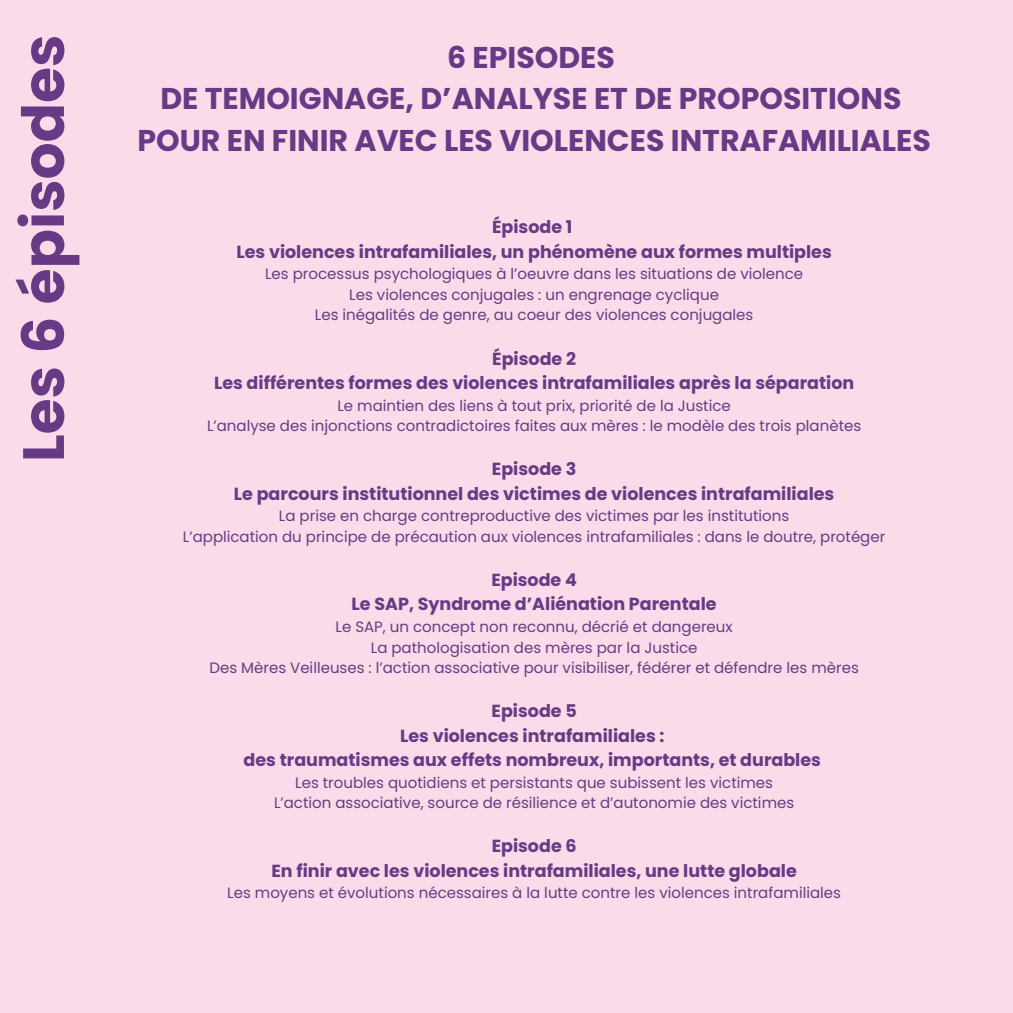
<style>
.page{position:relative;width:1013px;height:1013px;background:#fff}
.page>*{position:absolute;margin:0;border:0;box-sizing:border-box;transform-origin:0 0}
.t1{font:700 58.12px "Poppins";color:#683a85}
.t2{font:700 30px "Poppins";color:#683a85}
.t3{font:700 17.5px "Poppins";color:#683a85}
.t4{font:15px "Poppins";color:#683a85}
</style>
<div class="page">
<div style="left:0;top:0;width:1012px;height:1012px;background:#f9dbe9"></div>
<p class="t1" style="left:3px;top:462px;width:429px;rotate:-90deg">Les 6 épisodes</p>
<p class="t2" style="left:447px;top:37px;width:169px">6 EPISODES</p>
<p class="t2" style="left:160px;top:78px;width:742px">DE TEMOIGNAGE, D’ANALYSE ET DE PROPOSITIONS</p>
<p class="t2" style="left:137px;top:119px;width:795px">POUR EN FINIR AVEC LES VIOLENCES INTRAFAMILIALES</p>
<p class="t3" style="left:492px;top:215px;width:82px">Épisode 1</p>
<p class="t3" style="left:236px;top:239px;width:597px">Les violences intrafamiliales, un phénomène aux formes multiples</p>
<p class="t4" style="left:265px;top:263px;width:539px">Les processus psychologiques à l’oeuvre dans les situations de violence</p>
<p class="t4" style="left:349px;top:284px;width:371px">Les violences conjugales : un engrenage cyclique</p>
<p class="t4" style="left:315px;top:305px;width:440px">Les inégalités de genre, au coeur des violences conjugales</p>
<p class="t3" style="left:492px;top:346px;width:85px">Épisode 2</p>
<p class="t3" style="left:214px;top:370px;width:641px">Les différentes formes des violences intrafamiliales après la séparation</p>
<p class="t4" style="left:337px;top:395px;width:395px">Le maintien des liens à tout prix, priorité de la Justice</p>
<p class="t4" style="left:207px;top:415px;width:655px">L’analyse des injonctions contradictoires faites aux mères : le modèle des trois planètes</p>
<p class="t3" style="left:492px;top:457px;width:86px">Episode 3</p>
<p class="t3" style="left:234px;top:481px;width:602px">Le parcours institutionnel des victimes de violences intrafamiliales</p>
<p class="t4" style="left:279px;top:505px;width:512px">La prise en charge contreproductive des victimes par les institutions</p>
<p class="t4" style="left:183px;top:526px;width:704px">L’application du principe de précaution aux violences intrafamiliales : dans le doutre, protéger</p>
<p class="t3" style="left:491px;top:567px;width:87px">Episode 4</p>
<p class="t3" style="left:351px;top:592px;width:366px">Le SAP, Syndrome d’Aliénation Parentale</p>
<p class="t4" style="left:335px;top:616px;width:398px">Le SAP, un concept non reconnu, décrié et dangereux</p>
<p class="t4" style="left:371px;top:636px;width:328px">La pathologisation des mères par la Justice</p>
<p class="t4" style="left:209px;top:657px;width:651px">Des Mères Veilleuses : l’action associative pour visibiliser, fédérer et défendre les mères</p>
<p class="t3" style="left:491px;top:699px;width:87px">Episode 5</p>
<p class="t3" style="left:400px;top:723px;width:266px">Les violences intrafamiliales :</p>
<p class="t3" style="left:244px;top:747px;width:579px">des traumatismes aux effets nombreux, importants, et durables</p>
<p class="t4" style="left:295px;top:771px;width:479px">Les troubles quotidiens et persistants que subissent les victimes</p>
<p class="t4" style="left:274px;top:792px;width:521px">L’action associative, source de résilience et d’autonomie des victimes</p>
<p class="t3" style="left:491px;top:834px;width:86px">Episode 6</p>
<p class="t3" style="left:271px;top:858px;width:527px">En finir avec les violences intrafamiliales, une lutte globale</p>
<p class="t4" style="left:227px;top:882px;width:615px">Les moyens et évolutions nécessaires à la lutte contre les violences intrafamiliales</p>
</div>
